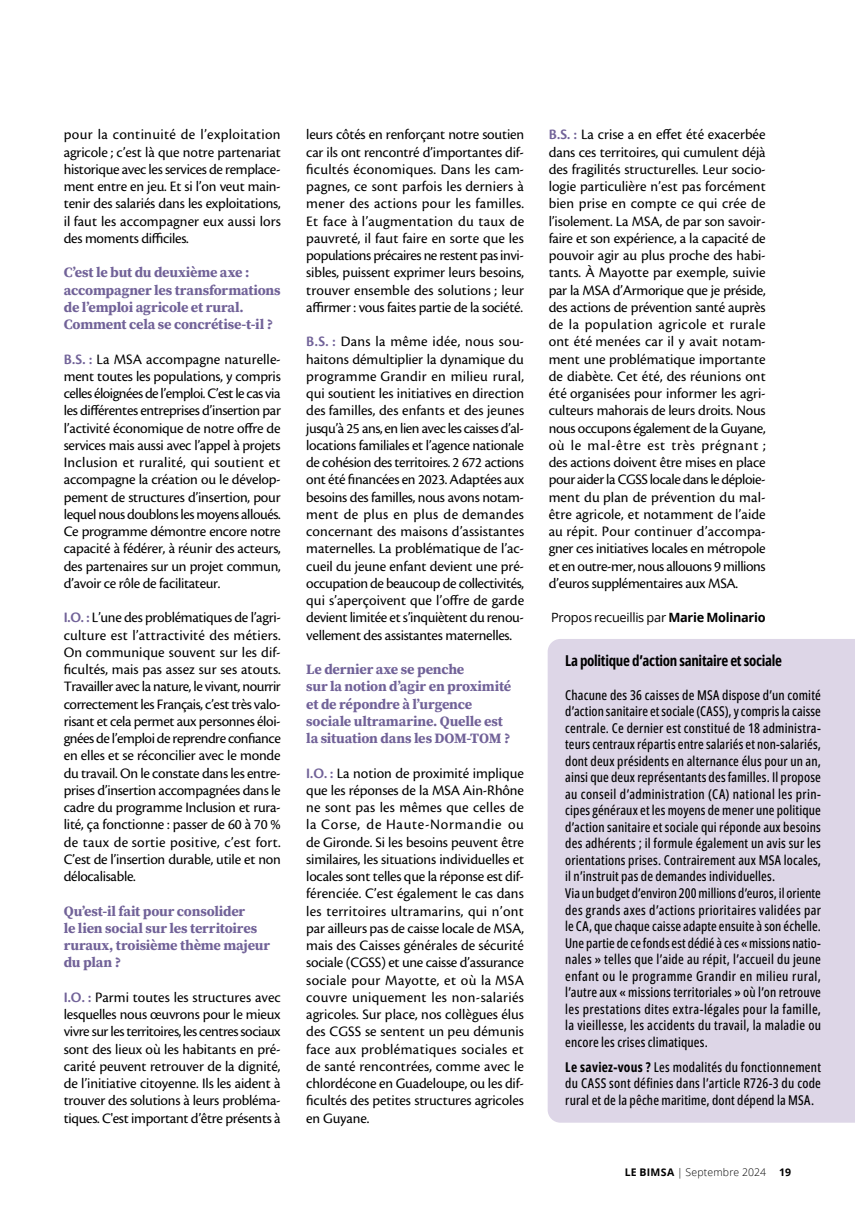
<style>
.page{position:relative;width:855px;height:1212px;background:#fff}
.page>*{position:absolute;margin:0;border:0;box-sizing:border-box;transform-origin:0 0}
.t1{font:15px/17.2px "Cronos Pro";letter-spacing:-.02em;color:#000;text-align:justify}
.t2{font:700 15px "Open Sans Condensed";letter-spacing:-.02em;color:#000}
.t3{font:700 14.25px/17.2px "Source Serif 4";letter-spacing:-.015em;color:#716298}
.t4{font:500 13.5px/16.5px "Open Sans Condensed";letter-spacing:.015em;color:#000}
.t5{font:12.75px "Open Sans";letter-spacing:-.02em;color:#000}
.t6{font:300 10.5px "Open Sans";letter-spacing:.02em;color:#000}
.t7{font:700 10.5px "Open Sans";color:#000}
.s1{font-weight:600;color:#716298}
.s2{font-weight:700}
</style>
<div class="page">
<div style="left:547px;top:639px;width:308px;height:484px;background:#ddd6e7"></div>
<p class="t1" style="left:64px;top:126px;width:218px">pour la continuité de l’exploitation agricole ; c’est là que notre partenariat historique avec les services de remplace&shy;ment entre en jeu. Et si l’on veut main&shy;tenir des salariés dans les exploitations, il faut les accompagner eux aussi lors des moments difficiles.</p>
<p class="t3" style="left:64px;top:263px;width:218px">C’est le but du deuxième axe : accompagner les transformations de l’emploi agricole et rural.<br>Comment cela se concrétise-t-il ?</p>
<p class="t1" style="left:64px;top:350px;width:219px"><span class="s1">B.S. :</span> La MSA accompagne naturelle&shy;ment toutes les populations, y compris celles éloignées de l’emploi. C’est le cas via les différentes entreprises d’insertion par l’activité économique de notre offre de services mais aussi avec l’appel à projets Inclusion et ruralité, qui soutient et accompagne la création ou le dévelop&shy;pement de structures d’insertion, pour lequel nous doublons les moyens alloués.<br>Ce programme démontre encore notre capacité à fédérer, à réunir des acteurs, des partenaires sur un projet commun, d’avoir ce rôle de facilitateur.</p>
<p class="t1" style="left:64px;top:609px;width:219px"><span class="s1">I.O. :</span> L’une des problématiques de l’agri&shy;culture est l’attractivité des métiers.<br>On communique souvent sur les dif&shy;ficultés, mais pas assez sur ses atouts.<br>Travailler avec la nature, le vivant, nourrir correctement les Français, c’est très valo&shy;risant et cela permet aux personnes éloi&shy;gnées de l’emploi de reprendre confiance en elles et se réconcilier avec le monde du travail. On le constate dans les entre&shy;prises d’insertion accompagnées dans le cadre du programme Inclusion et rura&shy;lité, ça fonctionne : passer de 60 à 70 % de taux de sortie positive, c’est fort.<br>C’est de l’insertion durable, utile et non délocalisable.</p>
<p class="t3" style="left:64px;top:902px;width:208px">Qu’est-il fait pour consolider<br>le lien social sur les territoires ruraux, troisième thème majeur du plan ?</p>
<p class="t1" style="left:64px;top:988px;width:218px"><span class="s1">I.O. :</span> Parmi toutes les structures avec lesquelles nous œuvrons pour le mieux vivre sur les territoires, les centres sociaux sont des lieux où les habitants en pré&shy;carité peuvent retrouver de la dignité, de l’initiative citoyenne. Ils les aident à trouver des solutions à leurs probléma&shy;tiques. C'est important d’être présents à</p>
<p class="t1" style="left:306px;top:126px;width:219px">leurs côtés en renforçant notre soutien car ils ont rencontré d’importantes dif&shy;ficultés économiques. Dans les cam&shy;pagnes, ce sont parfois les derniers à mener des actions pour les familles.<br>Et face à l’augmentation du taux de pauvreté, il faut faire en sorte que les populations précaires ne restent pas invi&shy;sibles, puissent exprimer leurs besoins, trouver ensemble des solutions ; leur affirmer : vous faites partie de la société.</p>
<p class="t1" style="left:306px;top:333px;width:219px"><span class="s1">B.S. :</span> Dans la même idée, nous sou&shy;haitons démultiplier la dynamique du programme Grandir en milieu rural, qui soutient les initiatives en direction des familles, des enfants et des jeunes jusqu’à 25 ans, en lien avec les caisses d’al&shy;locations familiales et l’agence nationale de cohésion des territoires. 2 672 actions ont été financées en 2023. Adaptées aux besoins des familles, nous avons notam&shy;ment de plus en plus de demandes concernant des maisons d’assistantes maternelles. La problématique de l’ac&shy;cueil du jeune enfant devient une pré&shy;occupation de beaucoup de collectivités, qui s’aperçoivent que l’offre de garde devient limitée et s’inquiètent du renou&shy;vellement des assistantes maternelles.</p>
<p class="t3" style="left:306px;top:660px;width:206px">Le dernier axe se penche<br>sur la notion d’agir en proximité et de répondre à l’urgence sociale ultramarine. Quelle est la situation dans les DOM-TOM ?</p>
<p class="t1" style="left:306px;top:764px;width:219px"><span class="s1">I.O. :</span> La notion de proximité implique que les réponses de la MSA Ain-Rhône ne sont pas les mêmes que celles de la Corse, de Haute-Normandie ou de Gironde. Si les besoins peuvent être similaires, les situations individuelles et locales sont telles que la réponse est dif&shy;férenciée. C’est également le cas dans les territoires ultramarins, qui n’ont par ailleurs pas de caisse locale de MSA, mais des Caisses générales de sécurité sociale (CGSS) et une caisse d’assurance sociale pour Mayotte, et où la MSA couvre uniquement les non-salariés agricoles. Sur place, nos collègues élus des CGSS se sentent un peu démunis face aux problématiques sociales et de santé rencontrées, comme avec le chlordécone en Guadeloupe, ou les dif&shy;ficultés des petites structures agricoles en Guyane.</p>
<p class="t1" style="left:548px;top:126px;width:219px"><span class="s1">B.S. :</span> La crise a en effet été exacerbée dans ces territoires, qui cumulent déjà des fragilités structurelles. Leur socio&shy;logie particulière n’est pas forcément bien prise en compte ce qui crée de l’isolement. La MSA, de par son savoir&shy;faire et son expérience, a la capacité de pouvoir agir au plus proche des habi&shy;tants. À Mayotte par exemple, suivie par la MSA d’Armorique que je préside, des actions de prévention santé auprès de la population agricole et rurale ont été menées car il y avait notam&shy;ment une problématique importante de diabète. Cet été, des réunions ont été organisées pour informer les agri&shy;culteurs mahorais de leurs droits. Nous nous occupons également de la Guyane, où le mal-être est très prégnant ; des actions doivent être mises en place pour aider la CGSS locale dans le déploie&shy;ment du plan de prévention du mal&shy;être agricole, et notamment de l’aide au répit. Pour continuer d’accompa&shy;gner ces initiatives locales en métropole et en outre-mer, nous allouons 9 millions d’euros supplémentaires aux MSA.</p>
<p class="t5" style="left:551px;top:609px;width:216px">Propos recueillis par <span class="s2">Marie Molinario</span></p>
<p class="t2" style="left:565px;top:650px;width:218px">La politique d’action sanitaire et sociale</p>
<p class="t4" style="left:565px;top:686px;width:257px">Chacune des 36 caisses de MSA dispose d’un comité d’action sanitaire etsociale (CASS),ycomprisla caisse centrale. Ce dernier est constitué de 18 administra&shy;teurs centraux répartis entre salariés et non-salariés, dont deux présidents en alternance élus pour un an, ainsi que deuxreprésentants desfamilles. Il propose au conseil d’administration (CA) national les prin&shy;cipes généraux et les moyens de mener une politique d’action sanitaire et sociale qui réponde aux besoins des adhérents ; il formule également un avis sur les orientations prises. Contrairement aux MSA locales, il n’instruit pas de demandes individuelles.<br>Via un budget d’environ 200 millions d’euros, il oriente des grands axes d’actions prioritaires validées par le CA, que chaque caisse adapte ensuite à son échelle.<br>Une partie de ce fonds est dédié à ces « missions natio&shy;nales » telles que l’aide au répit, l’accueil du jeune enfant ou le programme Grandir en milieu rural, l’autre aux « missions territoriales » où l’on retrouve les prestations dites extra-légales pour la famille, la vieillesse, les accidents du travail, la maladie ou encore les crises climatiques.</p>
<p class="t4" style="left:565px;top:1058px;width:257px;text-align:justify"><span class="s2">Le saviez-vous ?</span> Les modalités du fonctionnement du CASS sont définies dans l’article R726-3 du code rural et de la pêche maritime, dont dépend la MSA.</p>
<p class="t6" style="left:625px;top:1165px;width:143px"><span class="s2">LE BIMSA</span> | Septembre 2024</p>
<p class="t7" style="left:779px;top:1165px;width:14px">19</p>
</div>
